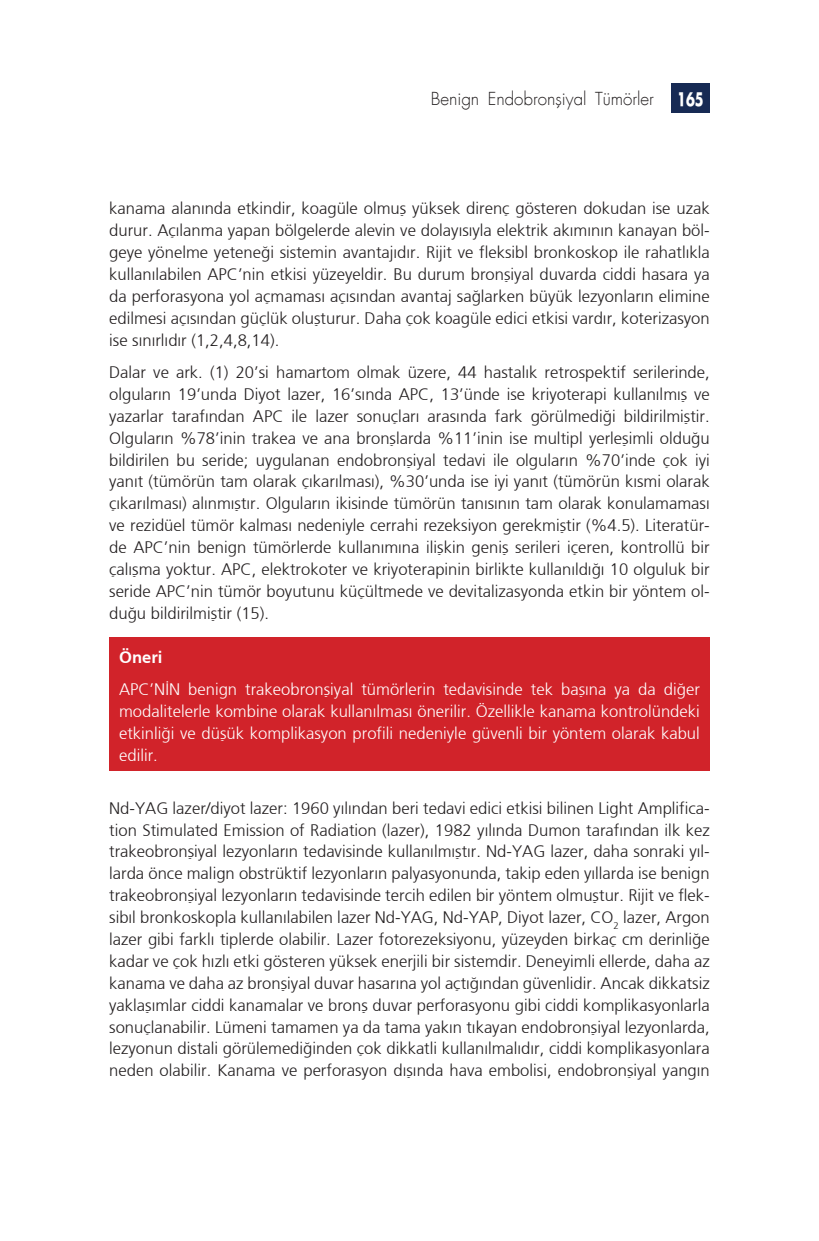
<style>
.page{position:relative;width:819px;height:1241px;background:#fff}
.page>*{position:absolute;margin:0;border:0;box-sizing:border-box;transform-origin:0 0}
.t1{font:700 17.85px "Futura";color:#fff;scale:.72 1}
.t2{font:300 17.5px "Futura";color:#231f20}
.t3{font:300 16.62px/21.9px "Frutiger";color:#231f20;text-align:justify}
.t4{font:300 16.62px/21.9px "Frutiger";color:#fff}
.s1{font-weight:700}
</style>
<div class="page">
<div style="left:671px;top:83px;width:38px;height:30px;background:#172a54"></div>
<div style="left:109px;top:637px;width:600px;height:133px;background:#d1232a"></div>
<p class="t2" style="left:430px;top:87px;width:225px">Benign Endobronşiyal Tümörler</p>
<p class="t1" style="left:677px;top:86px;width:38px">165</p>
<p class="t3" style="left:109px;top:197px;width:602px">kanama alanında etkindir, koagüle olmuş yüksek direnç gösteren dokudan ise uzak durur. Açılanma yapan bölgelerde alevin ve dolayısıyla elektrik akımının kanayan böl&shy;geye yönelme yeteneği sistemin avantajıdır. Rijit ve fleksibl bronkoskop ile rahatlıkla kullanılabilen APC’nin etkisi yüzeyeldir. Bu durum bronşiyal duvarda ciddi hasara ya da perforasyona yol açmaması açısından avantaj sağlarken büyük lezyonların elimine edilmesi açısından güçlük oluşturur. Daha çok koagüle edici etkisi vardır, koterizasyon ise sınırlıdır (1,2,4,8,14).</p>
<p class="t3" style="left:109px;top:361px;width:602px">Dalar ve ark. (1) 20’si hamartom olmak üzere, 44 hastalık retrospektif serilerinde, olguların 19’unda Diyot lazer, 16’sında APC, 13’ünde ise kriyoterapi kullanılmış ve yazarlar tarafından APC ile lazer sonuçları arasında fark görülmediği bildirilmiştir.<br>Olguların %78’inin trakea ve ana bronşlarda %11’inin ise multipl yerleşimli olduğu bildirilen bu seride; uygulanan endobronşiyal tedavi ile olguların %70’inde çok iyi yanıt (tümörün tam olarak çıkarılması), %30’unda ise iyi yanıt (tümörün kısmi olarak çıkarılması) alınmıştır. Olguların ikisinde tümörün tanısının tam olarak konulamaması ve rezidüel tümör kalması nedeniyle cerrahi rezeksiyon gerekmiştir (%4.5). Literatür&shy;de APC’nin benign tümörlerde kullanımına ilişkin geniş serileri içeren, kontrollü bir çalışma yoktur. APC, elektrokoter ve kriyoterapinin birlikte kullanıldığı 10 olguluk bir seride APC’nin tümör boyutunu küçültmede ve devitalizasyonda etkin bir yöntem ol&shy;duğu bildirilmiştir (15).</p>
<p class="t4" style="left:119px;top:641px;width:582px;line-height:31.8px"><span class="s1">Öneri<br></span>APC’NİN benign trakeobronşiyal tümörlerin tedavisinde tek başına ya da diğer</p>
<p class="t4" style="left:119px;top:700px;width:582px;text-align:justify">modalitelerle kombine olarak kullanılması önerilir. Özellikle kanama kontrolündeki etkinliği ve düşük komplikasyon profili nedeniyle güvenli bir yöntem olarak kabul edilir.</p>
<p class="t3" style="left:109px;top:796px;width:602px">Nd-YAG lazer/diyot lazer: 1960 yılından beri tedavi edici etkisi bilinen Light Amplifica&shy;tion Stimulated Emission of Radiation (lazer), 1982 yılında Dumon tarafından ilk kez trakeobronşiyal lezyonların tedavisinde kullanılmıştır. Nd-YAG lazer, daha sonraki yıl&shy;larda önce malign obstrüktif lezyonların palyasyonunda, takip eden yıllarda ise benign trakeobronşiyal lezyonların tedavisinde tercih edilen bir yöntem olmuştur. Rijit ve flek&shy;sibıl bronkoskopla kullanılabilen lazer Nd-YAG, Nd-YAP, Diyot lazer, CO<sub>2</sub> lazer, Argon lazer gibi farklı tiplerde olabilir. Lazer fotorezeksiyonu, yüzeyden birkaç cm derinliğe kadar ve çok hızlı etki gösteren yüksek enerjili bir sistemdir. Deneyimli ellerde, daha az kanama ve daha az bronşiyal duvar hasarına yol açtığından güvenlidir. Ancak dikkatsiz yaklaşımlar ciddi kanamalar ve bronş duvar perforasyonu gibi ciddi komplikasyonlarla sonuçlanabilir. Lümeni tamamen ya da tama yakın tıkayan endobronşiyal lezyonlarda, lezyonun distali görülemediğinden çok dikkatli kullanılmalıdır, ciddi komplikasyonlara neden olabilir. Kanama ve perforasyon dışında hava embolisi, endobronşiyal yangın</p>
</div>
